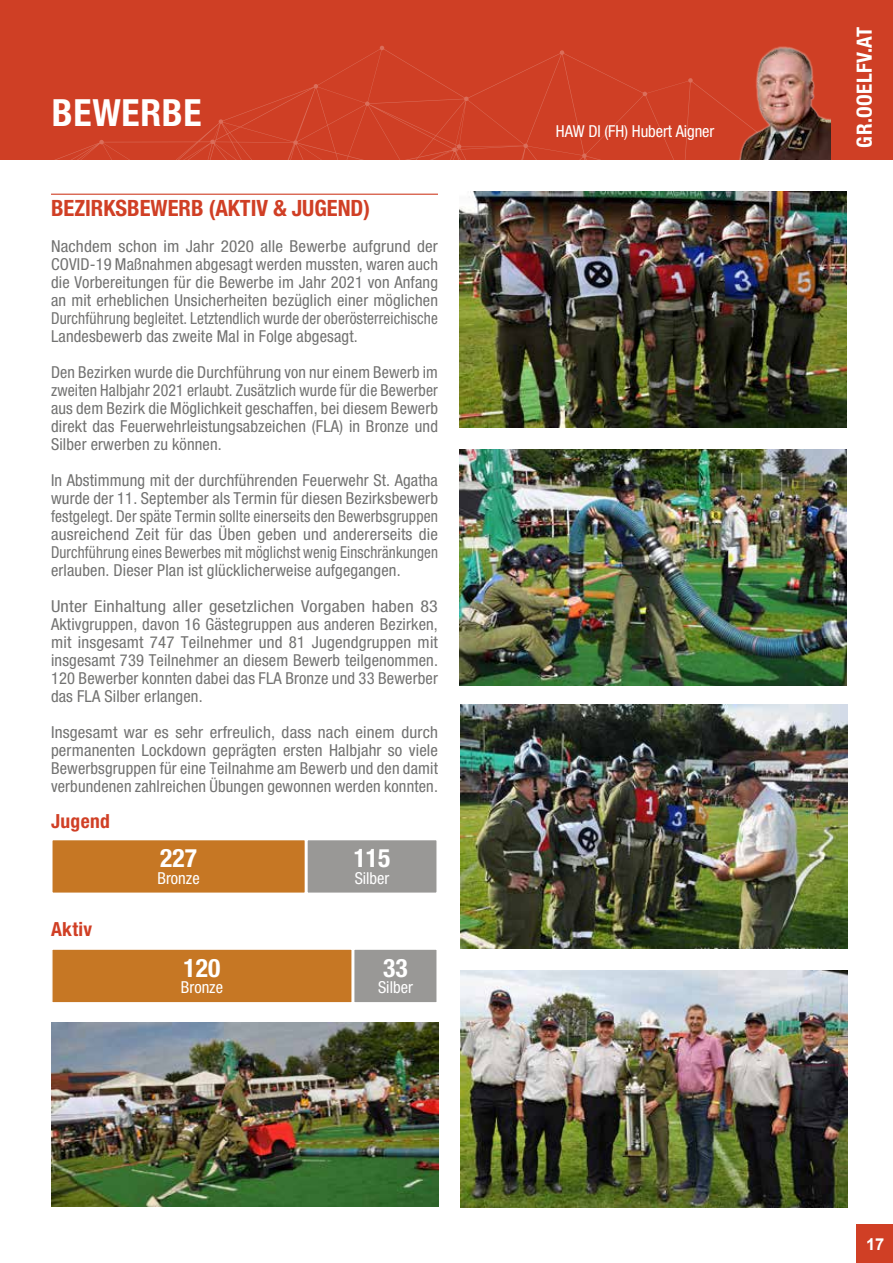
<style>
.page{position:relative;width:893px;height:1263px;background:#fff}
.page>*{position:absolute;margin:0;border:0;box-sizing:border-box;transform-origin:0 0}
.t1{font:700 condensed 37.5px "Helvetica Neue LT Pro";letter-spacing:.02em;color:#fff}
.t2{font:700 condensed 25.5px "Helvetica Neue LT Std";color:#fff}
.t3{font:700 condensed 22.5px "Helvetica Neue LT Pro";color:#d03f25}
.t4{font:700 condensed 21px "Helvetica Neue LT Pro";letter-spacing:.02em;color:#fff}
.t5{font:700 condensed 19.5px "Helvetica Neue LT Pro";letter-spacing:.02em;color:#d03f25}
.t6{font:condensed 16.5px/18px "Helvetica Neue LT Std";letter-spacing:.01em;color:#727271;text-align:justify}
.t7{font:condensed 16.5px/18px "Helvetica Neue LT Std";letter-spacing:.01em;color:#727271;text-align:justify;scale:1.04 1}
.t8{font:condensed 16.5px/18px "Helvetica Neue LT Std";letter-spacing:.01em;color:#727271;text-align:justify;scale:1.1 1}
.t9{font:condensed 16.5px "Helvetica Neue LT Std";color:#fff}
.t10{font:700 16.5px "Arial";color:#fff}
</style>
<div class="page">
<div style="left:0;top:0;width:893px;height:159px;background:#cf3f25"></div>
<svg style="left:0;top:46px;width:893px;height:339px"></svg>
<img style="left:733px;top:46px;width:97px;height:113px">
<hr style="left:51px;top:194px;width:387px;height:1px;background:#cf3f25">
<div style="left:52px;top:839px;width:253px;height:54px;background:#c67724"></div>
<div style="left:51px;top:839px;width:255px;height:55px;border:2px solid #fff"></div>
<div style="left:307px;top:839px;width:130px;height:54px;background:#999896"></div>
<div style="left:306px;top:839px;width:132px;height:55px;border:2px solid #fff"></div>
<div style="left:52px;top:949px;width:300px;height:54px;background:#c67724"></div>
<div style="left:51px;top:948px;width:302px;height:55px;border:2px solid #fff"></div>
<div style="left:354px;top:949px;width:83px;height:54px;background:#999896"></div>
<div style="left:353px;top:948px;width:85px;height:55px;border:2px solid #fff"></div>
<img style="left:459px;top:191px;width:387px;height:236px">
<img style="left:460px;top:970px;width:387px;height:238px">
<img style="left:459px;top:450px;width:387px;height:236px">
<img style="left:460px;top:705px;width:387px;height:243px">
<img style="left:52px;top:1023px;width:387px;height:183px">
<div style="left:857px;top:1225px;width:36px;height:38px;background:#d03f25"></div>
<h1 class="t1" style="left:52px;top:90px;width:151px">BEWERBE</h1>
<h3 class="t3" style="left:51px;top:195px;width:321px">BEZIRKSBEWERB (AKTIV &amp; JUGEND)</h3>
<p class="t7" style="left:51px;top:237px;width:374px">Nachdem schon im Jahr 2020 alle Bewerbe aufgrund der COVID-19 Maßnahmen abgesagt werden mussten, waren auch die Vorbereitungen für die Bewerbe im Jahr 2021 von Anfang an mit erheblichen Unsicherheiten bezüglich einer möglichen Durchführung begleitet. Letztendlich wurde der oberösterreichische Landesbewerb das zweite Mal in Folge abgesagt.</p>
<p class="t6" style="left:51px;top:363px;width:388px">Den Bezirken wurde die Durchführung von nur einem Bewerb im zweiten Halbjahr 2021 erlaubt. Zusätzlich wurde für die Bewerber aus dem Bezirk die Möglichkeit geschaffen, bei diesem Bewerb direkt das Feuerwehrleistungsabzeichen (FLA) in Bronze und Silber erwerben zu können.</p>
<p class="t6" style="left:51px;top:471px;width:388px">In Abstimmung mit der durchführenden Feuerwehr St. Agatha wurde der 11. September als Termin für diesen Bezirksbewerb festgelegt. Der späte Termin sollte einerseits den Bewerbsgruppen ausreichend Zeit für das Üben geben und andererseits die Durchführung eines Bewerbes mit möglichst wenig Einschränkungen erlauben. Dieser Plan ist glücklicherweise aufgegangen.</p>
<p class="t8" style="left:51px;top:597px;width:353px">Unter Einhaltung aller gesetzlichen Vorgaben haben 83<br>Aktivgruppen, davon 16 Gästegruppen aus anderen Bezirken, mit insgesamt 747 Teilnehmer und 81 Jugendgruppen mit insgesamt 739 Teilnehmer an diesem Bewerb teilgenommen.<br>120 Bewerber konnten dabei das FLA Bronze und 33 Bewerber das FLA Silber erlangen.</p>
<p class="t6" style="left:51px;top:723px;width:388px">Insgesamt war es sehr erfreulich, dass nach einem durch permanenten Lockdown geprägten ersten Halbjahr so viele Bewerbsgruppen für eine Teilnahme am Bewerb und den damit verbundenen zahlreichen Übungen gewonnen werden konnten.</p>
<p class="t5" style="left:51px;top:809px;width:61px">Jugend</p>
<p class="t5" style="left:51px;top:917px;width:43px">Aktiv</p>
<h2 class="t2" style="left:160px;top:843px;width:38px">227</h2>
<p class="t9" style="left:158px;top:868px;width:44px">Bronze</p>
<h2 class="t2" style="left:184px;top:952px;width:38px">120</h2>
<p class="t9" style="left:181px;top:978px;width:44px">Bronze</p>
<h2 class="t2" style="left:354px;top:843px;width:38px">115</h2>
<p class="t9" style="left:355px;top:868px;width:36px">Silber</p>
<h2 class="t2" style="left:383px;top:952px;width:26px">33</h2>
<p class="t9" style="left:378px;top:978px;width:36px">Silber</p>
<p class="t9" style="left:556px;top:121px;width:160px">HAW DI (FH) Hubert Aigner</p>
<p class="t4" style="left:852px;top:148px;width:122px;rotate:-90deg">GR.OOELFV.AT</p>
<p class="t10" style="left:866px;top:1233px;width:20px">17</p>
</div>
